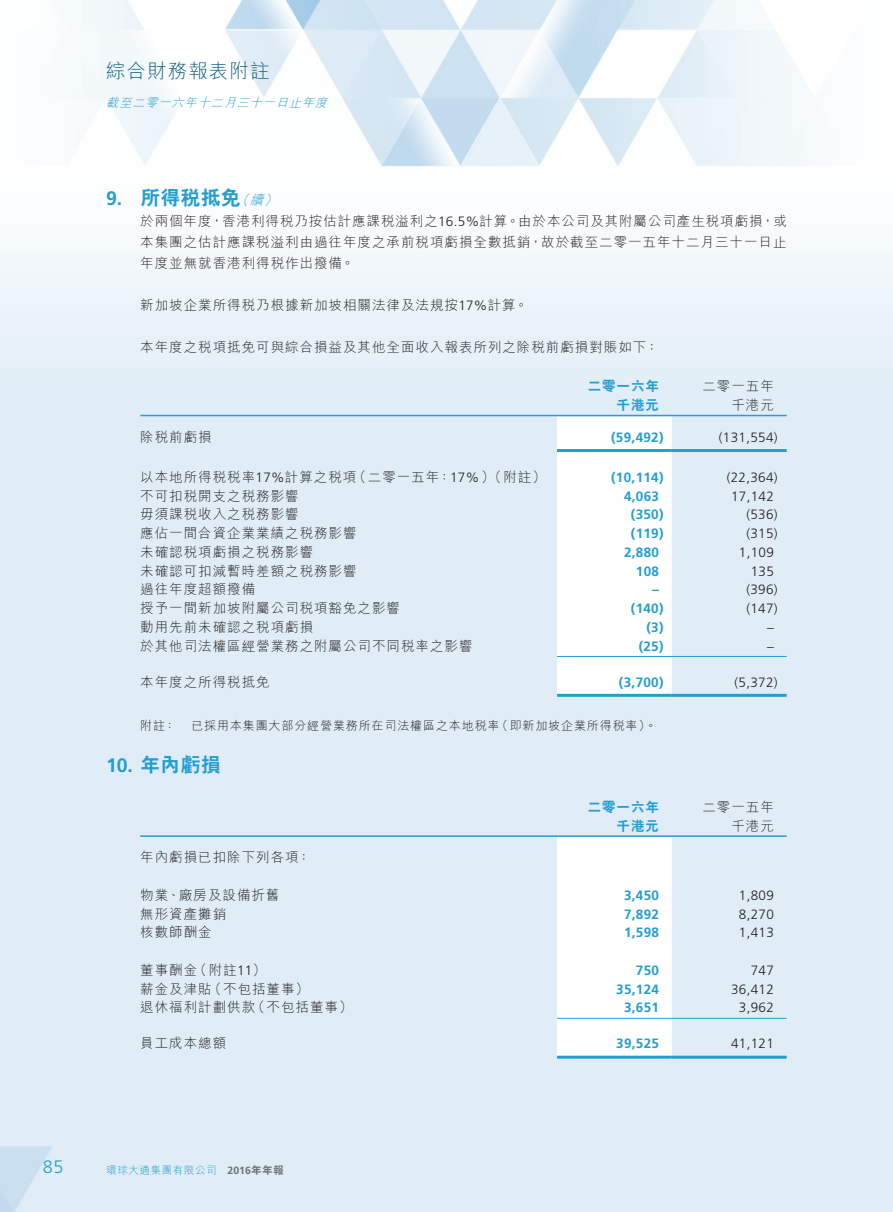
<style>
.page{position:relative;width:893px;height:1212px;background:#fff}
.page>*{position:absolute;margin:0;border:0;box-sizing:border-box;transform-origin:0 0}
.Heading_1{font:800 19.5px "C Hei 2 HK";letter-spacing:.04em;color:#229ed0}
.t1{font:300 19.5px "M Hei HK";letter-spacing:.055em;color:#0c5e7e}
.t2{font:300 18px "Frutiger LT Std";color:#229ed0}
.Body_Text{font:300 13.5px/21px "M Hei HK";letter-spacing:.075em;color:#231f20;text-align:justify}
.Body_Text-2{font:300 13.5px "Frutiger LT Std";letter-spacing:.025em;color:#231f20}
.Body_Text-3{font:700 13.5px "Frutiger LT Std";letter-spacing:.025em;color:#229ed0}
.Body_Text-4{font:800 13.5px "C Hei 2 HK";letter-spacing:.075em;color:#229ed0}
.Notes{font:300 12px "M Hei HK";letter-spacing:.075em;color:#231f20}
.t3{font:italic 300 12px "M Hei HK";color:#229ed0}
.t4{font:300 10.5px "M Hei HK";letter-spacing:.06em;color:#229ed0}
.s1{font-family:"Frutiger LT Std";font-weight:700}
.s2{font-family:"M Hei HK";font-weight:300;font-style:italic;font-size:13.5px}
.s3{font-family:"Frutiger LT Std"}
.s4{font-family:"Frutiger LT Std";font-weight:700;color:#6c6d70}
.s5{font-family:"C Hei 2 HK";font-weight:800;color:#6c6d70}
</style>
<div class="page">
<svg style="left:557px;top:416px;width:115px;height:278px"></svg>
<hr style="left:140px;top:415px;width:417px;height:1px;background:#229ed0">
<hr style="left:557px;top:415px;width:115px;height:1px;background:#229ed0">
<hr style="left:672px;top:415px;width:115px;height:1px;background:#229ed0">
<hr style="left:557px;top:449px;width:115px;height:3px;background:#229ed0">
<hr style="left:672px;top:449px;width:115px;height:3px;background:#229ed0">
<hr style="left:557px;top:656px;width:115px;height:1px;background:#229ed0">
<hr style="left:672px;top:656px;width:115px;height:1px;background:#229ed0">
<hr style="left:557px;top:694px;width:115px;height:3px;background:#229ed0">
<hr style="left:672px;top:694px;width:115px;height:3px;background:#229ed0">
<svg style="left:557px;top:837px;width:115px;height:219px"></svg>
<hr style="left:140px;top:835px;width:417px;height:2px;background:#229ed0">
<hr style="left:557px;top:835px;width:115px;height:2px;background:#229ed0">
<hr style="left:672px;top:835px;width:115px;height:2px;background:#229ed0">
<hr style="left:557px;top:1018px;width:115px;height:1px;background:#229ed0">
<hr style="left:672px;top:1018px;width:115px;height:1px;background:#229ed0">
<hr style="left:557px;top:1056px;width:115px;height:3px;background:#229ed0">
<hr style="left:672px;top:1056px;width:115px;height:3px;background:#229ed0">
<h1 class="t1" style="left:106px;top:61px;width:165px">綜合財務報表附註</h1>
<p class="t3" style="left:106px;top:96px;width:226px">截至二零一六年十二月三十一日止年度</p>
<p class="Heading_1" style="left:106px;top:187px;width:176px"><span class="s1">9.</span> 所得稅抵免<span class="s2">（續）</span></p>
<p class="Body_Text" style="left:140px;top:210px;width:648px">於兩個年度，香港利得稅乃按估計應課稅溢利之<span class="s3">16.5%</span>計算。由於本公司及其附屬公司產生稅項虧損，或本集團之估計應課稅溢利由過往年度之承前稅項虧損全數抵銷，故於截至二零一五年十二月三十一日止年度並無就香港利得稅作出撥備。</p>
<p class="Body_Text" style="left:140px;top:294px;width:389px">新加坡企業所得稅乃根據新加坡相關法律及法規按<span class="s3">17%</span>計算。</p>
<p class="Body_Text" style="left:140px;top:336px;width:520px">本年度之稅項抵免可與綜合損益及其他全面收入報表所列之除稅前虧損對賬如下：</p>
<p class="Body_Text-4" style="left:588px;top:379px;width:73px">二零一六年</p>
<p class="Body_Text" style="left:702px;top:376px;width:73px">二零一五年</p>
<p class="Body_Text-4" style="left:617px;top:398px;width:44px">千港元</p>
<p class="Body_Text" style="left:731px;top:394px;width:44px">千港元</p>
<p class="Body_Text" style="left:140px;top:426px;width:73px">除稅前虧損</p>
<p class="Body_Text-3" style="left:611px;top:429px;width:54px">(59,492)</p>
<p class="Body_Text-2" style="left:719px;top:429px;width:60px">(131,554)</p>
<p class="Body_Text" style="left:140px;top:466px;width:407px">以本地所得稅稅率<span class="s3">17%</span>計算之稅項（二零一五年：<span class="s3">17%</span>）（附註）</p>
<p class="Body_Text-3" style="left:611px;top:469px;width:54px">(10,114)</p>
<p class="Body_Text-2" style="left:727px;top:469px;width:52px">(22,364)</p>
<p class="Body_Text" style="left:140px;top:485px;width:160px">不可扣稅開支之稅務影響</p>
<p class="Body_Text-3" style="left:624px;top:488px;width:37px">4,063</p>
<p class="Body_Text-2" style="left:731px;top:488px;width:44px">17,142</p>
<p class="Body_Text" style="left:140px;top:504px;width:160px">毋須課稅收入之稅務影響</p>
<p class="Body_Text-3" style="left:631px;top:507px;width:34px">(350)</p>
<p class="Body_Text-2" style="left:746px;top:507px;width:33px">(536)</p>
<p class="Body_Text" style="left:140px;top:522px;width:218px">應佔一間合資企業業績之稅務影響</p>
<p class="Body_Text-3" style="left:631px;top:525px;width:34px">(119)</p>
<p class="Body_Text-2" style="left:746px;top:526px;width:33px">(315)</p>
<p class="Body_Text" style="left:140px;top:541px;width:174px">未確認稅項虧損之稅務影響</p>
<p class="Body_Text-3" style="left:624px;top:544px;width:37px">2,880</p>
<p class="Body_Text-2" style="left:739px;top:544px;width:37px">1,109</p>
<p class="Body_Text" style="left:140px;top:560px;width:218px">未確認可扣減暫時差額之稅務影響</p>
<p class="Body_Text-3" style="left:636px;top:563px;width:25px">108</p>
<p class="Body_Text-2" style="left:751px;top:563px;width:25px">135</p>
<p class="Body_Text" style="left:140px;top:579px;width:116px">過往年度超額撥備</p>
<p class="Body_Text-3" style="left:652px;top:582px;width:8px">–</p>
<p class="Body_Text-2" style="left:746px;top:582px;width:33px">(396)</p>
<p class="Body_Text" style="left:140px;top:597px;width:261px">授予一間新加坡附屬公司稅項豁免之影響</p>
<p class="Body_Text-3" style="left:631px;top:600px;width:34px">(140)</p>
<p class="Body_Text-2" style="left:746px;top:601px;width:33px">(147)</p>
<p class="Body_Text" style="left:140px;top:616px;width:174px">動用先前未確認之稅項虧損</p>
<p class="Body_Text-3" style="left:646px;top:619px;width:19px">(3)</p>
<p class="Body_Text-2" style="left:767px;top:619px;width:8px">–</p>
<p class="Body_Text" style="left:140px;top:635px;width:334px">於其他司法權區經營業務之附屬公司不同稅率之影響</p>
<p class="Body_Text-3" style="left:639px;top:638px;width:26px">(25)</p>
<p class="Body_Text-2" style="left:767px;top:638px;width:8px">–</p>
<p class="Body_Text" style="left:140px;top:671px;width:131px">本年度之所得稅抵免</p>
<p class="Body_Text-3" style="left:619px;top:674px;width:46px">(3,700)</p>
<p class="Body_Text-2" style="left:734px;top:674px;width:45px">(5,372)</p>
<p class="Notes" style="left:140px;top:720px;width:37px">附註：</p>
<p class="Notes" style="left:191px;top:720px;width:467px">已採用本集團大部分經營業務所在司法權區之本地稅率（即新加坡企業所得稅率）。</p>
<p class="Heading_1" style="left:106px;top:755px;width:116px"><span class="s1">10.</span> 年內虧損</p>
<p class="Body_Text-4" style="left:588px;top:800px;width:73px">二零一六年</p>
<p class="Body_Text" style="left:702px;top:796px;width:73px">二零一五年</p>
<p class="Body_Text-4" style="left:617px;top:819px;width:44px">千港元</p>
<p class="Body_Text" style="left:731px;top:815px;width:44px">千港元</p>
<p class="Body_Text" style="left:140px;top:847px;width:172px">年內虧損已扣除下列各項：</p>
<p class="Body_Text" style="left:140px;top:884px;width:141px">物業、廠房及設備折舊</p>
<p class="Body_Text-3" style="left:624px;top:887px;width:37px">3,450</p>
<p class="Body_Text-2" style="left:739px;top:888px;width:37px">1,809</p>
<p class="Body_Text" style="left:140px;top:903px;width:87px">無形資產攤銷</p>
<p class="Body_Text-3" style="left:624px;top:906px;width:37px">7,892</p>
<p class="Body_Text-2" style="left:739px;top:906px;width:37px">8,270</p>
<p class="Body_Text" style="left:140px;top:922px;width:73px">核數師酬金</p>
<p class="Body_Text-3" style="left:624px;top:925px;width:37px">1,598</p>
<p class="Body_Text-2" style="left:739px;top:925px;width:37px">1,413</p>
<p class="Body_Text" style="left:140px;top:959px;width:127px">董事酬金（附註<span class="s3">11</span>）</p>
<p class="Body_Text-3" style="left:636px;top:962px;width:25px">750</p>
<p class="Body_Text-2" style="left:751px;top:963px;width:25px">747</p>
<p class="Body_Text" style="left:140px;top:978px;width:170px">薪金及津貼（不包括董事）</p>
<p class="Body_Text-3" style="left:616px;top:981px;width:44px">35,124</p>
<p class="Body_Text-2" style="left:731px;top:981px;width:44px">36,412</p>
<p class="Body_Text" style="left:140px;top:997px;width:214px">退休福利計劃供款（不包括董事）</p>
<p class="Body_Text-3" style="left:624px;top:1000px;width:37px">3,651</p>
<p class="Body_Text-2" style="left:739px;top:1000px;width:37px">3,962</p>
<p class="Body_Text" style="left:140px;top:1033px;width:87px">員工成本總額</p>
<p class="Body_Text-3" style="left:616px;top:1036px;width:44px">39,525</p>
<p class="Body_Text-2" style="left:731px;top:1036px;width:44px">41,121</p>
<h2 class="t2" style="left:43px;top:1156px;width:22px">85</h2>
<p class="t4" style="left:106px;top:1164px;width:179px">環球大通集團有限公司 <span class="s4">2016</span><span class="s5">年年報</span></p>
</div>
